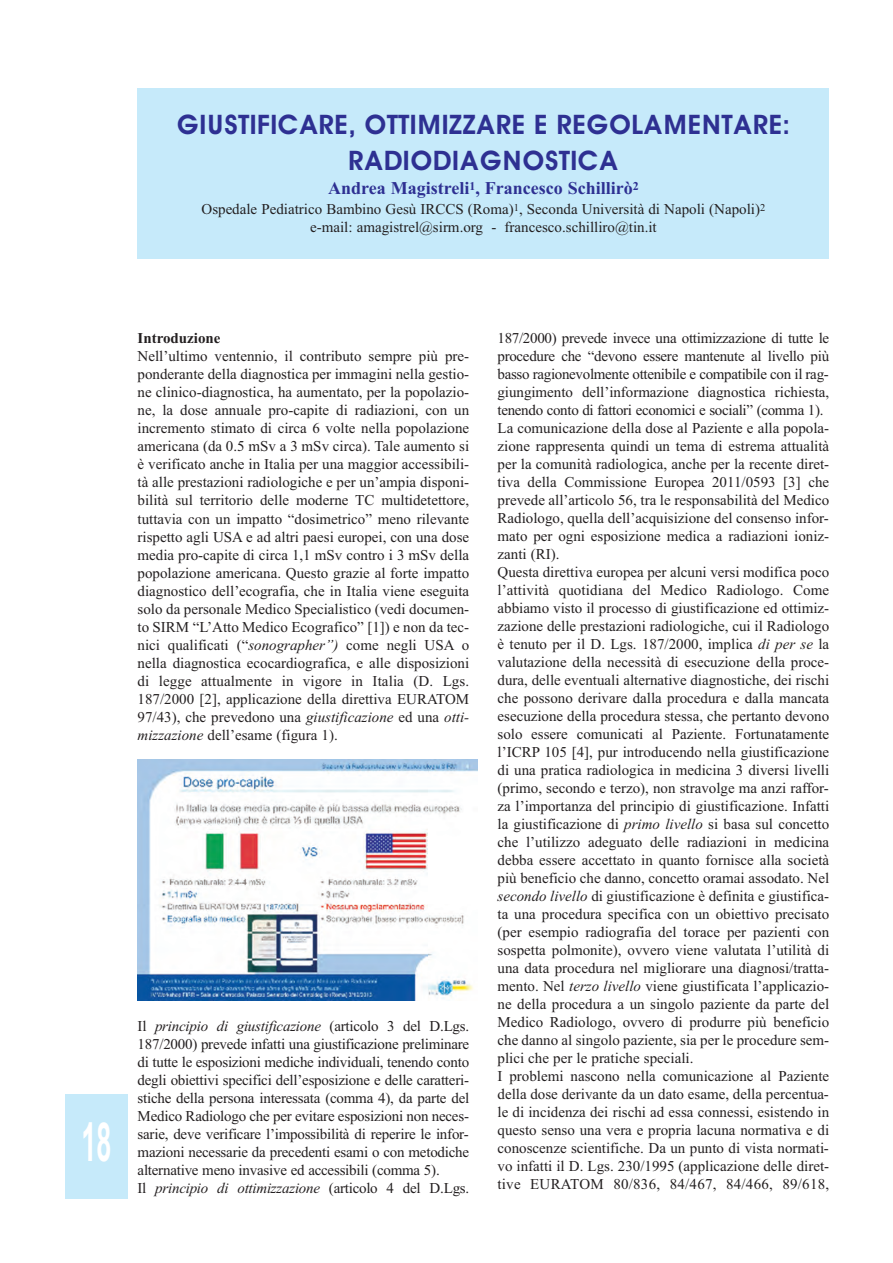
<style>
.page{position:relative;width:893px;height:1263px;background:#fff}
.page>*{position:absolute;margin:0;border:0;box-sizing:border-box;transform-origin:0 0}
.t1{font:700 54px "Arial";color:#fff;scale:.5 1}
.t2{font:600 27px/35.7px "Avant Garde";color:#2e3092;text-align:center}
.t3{font:700 18px "Times New Roman";color:#2e3092}
.t4{font:15px/18px "Times New Roman";color:#231f20}
.t5{font:700 15px "Times New Roman";color:#231f20}
.s1{font-style:italic}
</style>
<div class="page">
<div style="left:65px;top:1094px;width:63px;height:105px;background:#c6eafa"></div>
<div style="left:138px;top:88px;width:691px;height:170px;background:#c6eafa"></div>
<img style="left:137px;top:759px;width:340px;height:241px">
<h2 class="t2" style="left:177px;top:107px;width:615px">GIUSTIFICARE, OTTIMIZZARE E REGOLAMENTARE:<br>RADIODIAGNOSTICA</h2>
<p class="t3" style="left:328px;top:178px;width:312px">Andrea Magistreli<sup>1</sup>, Francesco Schillirò<sup>2</sup></p>
<p class="t4" style="left:201px;top:200px;width:565px;text-align:center">Ospedale Pediatrico Bambino Gesù IRCCS (Roma)<sup>1</sup>, Seconda Università di Napoli (Napoli)<sup>2 </sup>e-mail: amagistrel@sirm.org - francesco.schilliro@tin.it</p>
<p class="t5" style="left:138px;top:329px;width:85px">Introduzione</p>
<p class="t4" style="left:138px;top:347px;width:333px;text-align:justify">Nell’ultimo ventennio, il contributo sempre più pre&shy;ponderante della diagnostica per immagini nella gestio&shy;ne clinico-diagnostica, ha aumentato, per la popolazio&shy;ne, la dose annuale pro-capite di radiazioni, con un incremento stimato di circa 6 volte nella popolazione americana (da 0.5 mSv a 3 mSv circa). Tale aumento si è verificato anche in Italia per una maggior accessibili&shy;tà alle prestazioni radiologiche e per un’ampia disponi&shy;bilità sul territorio delle moderne TC multidetettore, tuttavia con un impatto “dosimetrico” meno rilevante rispetto agli USA e ad altri paesi europei, con una dose media pro-capite di circa 1,1 mSv contro i 3 mSv della popolazione americana. Questo grazie al forte impatto diagnostico dell’ecografia, che in Italia viene eseguita solo da personale Medico Specialistico (vedi documen&shy;to SIRM “L’Atto Medico Ecografico” [1]) e non da tec&shy;nici qualificati (“<span class="s1">sonographer”)</span> come negli USA o nella diagnostica ecocardiografica, e alle disposizioni di legge attualmente in vigore in Italia (D. Lgs.<br>187/2000 [2], applicazione della direttiva EURATOM 97/43), che prevedono una <span class="s1">giustificazione</span> ed una <span class="s1">otti&shy;mizzazione</span> dell’esame (figura 1).</p>
<h1 class="t1" style="left:81px;top:1110px;width:62px">18</h1>
<p class="t4" style="left:138px;top:1017px;width:333px">Il <span class="s1">principio di giustificazione</span> (articolo 3 del D.Lgs.<br>187/2000) prevede infatti una giustificazione preliminare di tutte le esposizioni mediche individuali, tenendo conto degli obiettivi specifici dell’esposizione e delle caratteri&shy;stiche della persona interessata (comma 4), da parte del Medico Radiologo che per evitare esposizioni non neces&shy;sarie, deve verificare l’impossibilità di reperire le infor&shy;mazioni necessarie da precedenti esami o con metodiche alternative meno invasive ed accessibili (comma 5).<br>Il <span class="s1">principio di ottimizzazione</span> (articolo 4 del D.Lgs.</p>
<p class="t4" style="left:497px;top:329px;width:333px">187/2000) prevede invece una ottimizzazione di tutte le procedure che “devono essere mantenute al livello più basso ragionevolmente ottenibile e compatibile con il rag&shy;giungimento dell’informazione diagnostica richiesta, tenendo conto di fattori economici e sociali” (comma 1).<br>La comunicazione della dose al Paziente e alla popola&shy;zione rappresenta quindi un tema di estrema attualità per la comunità radiologica, anche per la recente diret&shy;tiva della Commissione Europea 2011/0593 [3] che prevede all’articolo 56, tra le responsabilità del Medico Radiologo, quella dell’acquisizione del consenso infor&shy;mato per ogni esposizione medica a radiazioni ioniz&shy;zanti (RI).<br>Questa direttiva europea per alcuni versi modifica poco l’attività quotidiana del Medico Radiologo. Come abbiamo visto il processo di giustificazione ed ottimiz&shy;zazione delle prestazioni radiologiche, cui il Radiologo è tenuto per il D. Lgs. 187/2000, implica <span class="s1">di per se</span> la valutazione della necessità di esecuzione della proce&shy;dura, delle eventuali alternative diagnostiche, dei rischi che possono derivare dalla procedura e dalla mancata esecuzione della procedura stessa, che pertanto devono solo essere comunicati al Paziente. Fortunatamente l’ICRP 105 [4], pur introducendo nella giustificazione di una pratica radiologica in medicina 3 diversi livelli (primo, secondo e terzo), non stravolge ma anzi raffor&shy;za l’importanza del principio di giustificazione. Infatti la giustificazione di <span class="s1">primo livello</span> si basa sul concetto che l’utilizzo adeguato delle radiazioni in medicina debba essere accettato in quanto fornisce alla società più beneficio che danno, concetto oramai assodato. Nel <span class="s1">secondo livello</span> di giustificazione è definita e giustifica&shy;ta una procedura specifica con un obiettivo precisato (per esempio radiografia del torace per pazienti con sospetta polmonite), ovvero viene valutata l’utilità di una data procedura nel migliorare una diagnosi/tratta&shy;mento. Nel <span class="s1">terzo livello</span> viene giustificata l’applicazio&shy;ne della procedura a un singolo paziente da parte del Medico Radiologo, ovvero di produrre più beneficio che danno al singolo paziente, sia per le procedure sem&shy;plici che per le pratiche speciali.<br>I problemi nascono nella comunicazione al Paziente della dose derivante da un dato esame, della percentua&shy;le di incidenza dei rischi ad essa connessi, esistendo in questo senso una vera e propria lacuna normativa e di conoscenze scientifiche. Da un punto di vista normati&shy;vo infatti il D. Lgs. 230/1995 (applicazione delle diret&shy;tive EURATOM 80/836, 84/467, 84/466, 89/618,</p>
</div>
